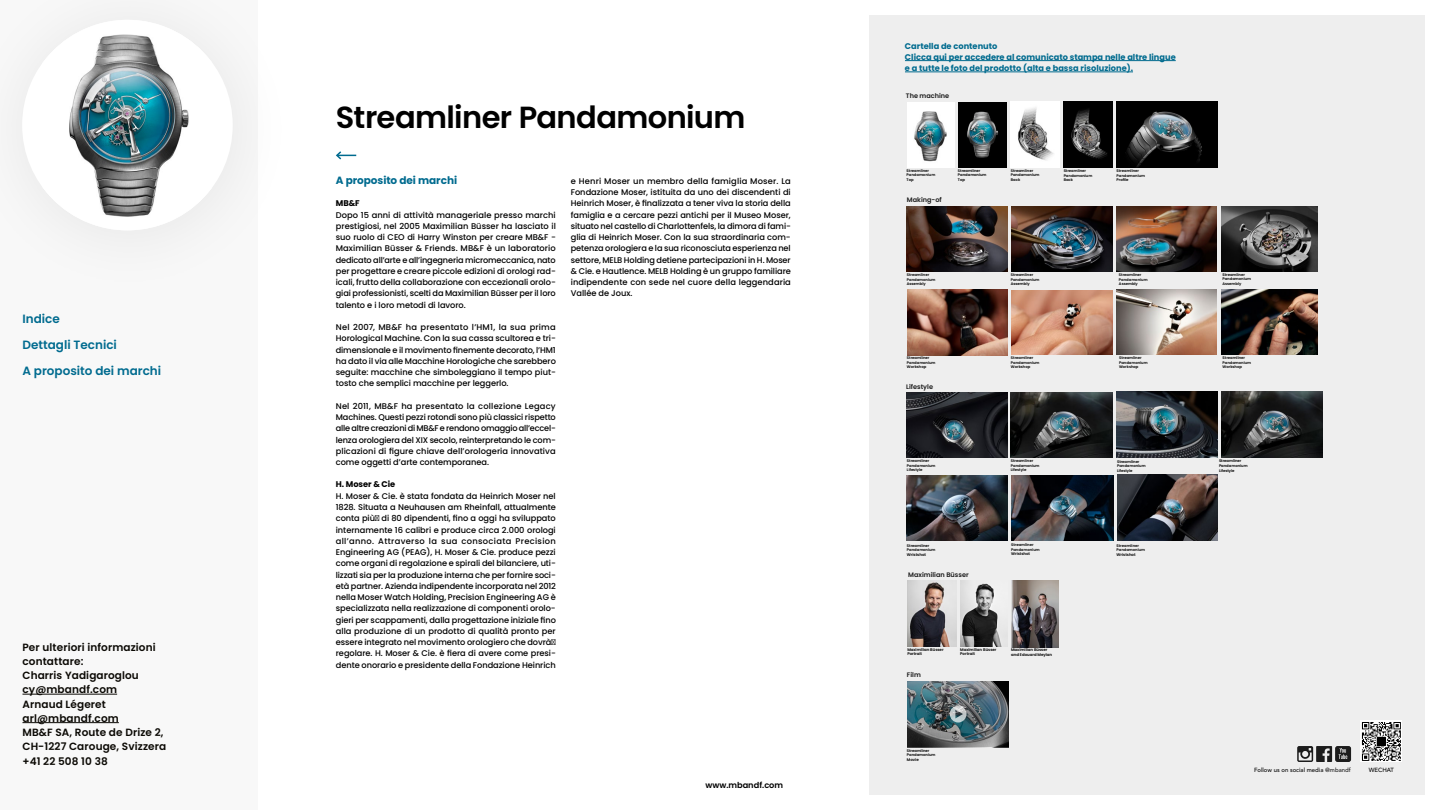
<style>
.page{position:relative;width:1440px;height:810px;background:#fff}
.page>*{position:absolute;margin:0;border:0;box-sizing:border-box;transform-origin:0 0}
.t1{font:600 30.53px "Poppins";letter-spacing:-.02em;color:#000}
.t2{font:600 12px/26.2px "Poppins";color:#006b8f}
.t3{font:600 10.5px/14.2px "Poppins";letter-spacing:.01em;color:#0b0904}
.t4{font:700 10.5px "Poppins";letter-spacing:-.005em;color:#006b8f}
.t5{font:500 8.25px/11.2px "Poppins";letter-spacing:-.005em;color:#000;text-align:justify}
.t6{font:700 8.25px/11.2px "Poppins";color:#006b8f}
.t7{font:700 8.25px "Poppins";letter-spacing:-.005em;color:#000}
.t8{font:600 8.25px "Poppins";color:#000}
.t9{font:600 6.52px "Poppins";color:#1c1c1c}
.t10{font:500 6px "Avenir LT Std";color:#000}
.t11{font:600 3.9px/4.6px "Poppins";color:#000}
.t12{font:600 3.75px/4.6px "Poppins";color:#000}
.s1{color:#1c1c1c}
</style>
<div class="page">
<div style="left:0;top:0;width:257px;height:810px;background:#f8f8f8"></div>
<div style="left:0;top:0;width:301px;height:301px;background:#f7f7f7"></div>
<div style="left:22px;top:20px;width:211px;height:210px;background:#fff;border-radius:50%"></div>
<img style="left:69px;top:34px;width:120px;height:183px">
<hr style="left:22px;top:694px;width:95px;height:1px;background:#0b0904">
<hr style="left:22px;top:722px;width:97px;height:1px;background:#0b0904">
<svg style="left:336px;top:151px;width:20px;height:9px"></svg>
<div style="left:869px;top:664px;width:556px;height:131px;background:#eee"></div>
<svg style="left:875px;top:664px;width:182px;height:116px;background:#bdc3c5"></svg>
<img style="left:869px;top:15px;width:556px;height:649px">
<h2 class="t2" style="left:22px;top:305px;width:140px">Indice<br>Dettagli Tecnici<br>A proposito dei marchi</h2>
<p class="t3" style="left:22px;top:640px;width:145px">Per ulteriori informazioni contattare:<br>Charris Yadigaroglou cy@mbandf.com<br>Arnaud Légeret arl@mbandf.com<br>MB&amp;F SA, Route de Drize 2,<br>CH-1227 Carouge, Svizzera +41 22 508 10 38</p>
<h1 class="t1" style="left:336px;top:100px;width:411px">Streamliner Pandamonium</h1>
<p class="t4" style="left:336px;top:174px;width:123px">A proposito dei marchi</p>
<p class="t7" style="left:336px;top:199px;width:25px">MB&amp;F</p>
<p class="t5" style="left:336px;top:209px;width:222px">Dopo 15 anni di attività manageriale presso marchi prestigiosi, nel 2005 Maximilian Büsser ha lasciato il suo ruolo di CEO di Harry Winston per creare MB&amp;F - Maximilian Büsser &amp; Friends. MB&amp;F è un laboratorio dedicato all’arte e all’ingegneria micromeccanica, nato per progettare e creare piccole edizioni di orologi rad&shy;icali, frutto della collaborazione con eccezionali orolo&shy;giai professionisti, scelti da Maximilian Büsser per il loro talento e i loro metodi di lavoro.</p>
<p class="t5" style="left:336px;top:322px;width:222px">Nel 2007, MB&amp;F ha presentato l’HM1, la sua prima Horological Machine. Con la sua cassa scultorea e tri&shy;dimensionale e il movimento finemente decorato, l’HM1 ha dato il via alle Macchine Horologiche che sarebbero seguite: macchine che simboleggiano il tempo piut&shy;tosto che semplici macchine per leggerlo.</p>
<p class="t5" style="left:336px;top:400px;width:222px">Nel 2011, MB&amp;F ha presentato la collezione Legacy Machines. Questi pezzi rotondi sono più classici rispetto alle altre creazioni di MB&amp;F e rendono omaggio all’eccel&shy;lenza orologiera del XIX secolo, reinterpretando le com&shy;plicazioni di figure chiave dell’orologeria innovativa come oggetti d’arte contemporanea.</p>
<p class="t7" style="left:336px;top:480px;width:61px">H. Moser &amp; Cie</p>
<p class="t5" style="left:336px;top:490px;width:222px">H. Moser &amp; Cie. è stata fondata da Heinrich Moser nel 1828. Situata a Neuhausen am Rheinfall, attualmente conta più̀ di 80 dipendenti, fino a oggi ha sviluppato internamente 16 calibri e produce circa 2.000 orologi all’anno. Attraverso la sua consociata Precision Engineering AG (PEAG), H. Moser &amp; Cie. produce pezzi come organi di regolazione e spirali del bilanciere, uti&shy;lizzati sia per la produzione interna che per fornire soci&shy;età partner. Azienda indipendente incorporata nel 2012 nella Moser Watch Holding, Precision Engineering AG è specializzata nella realizzazione di componenti orolo&shy;gieri per scappamenti, dalla progettazione iniziale fino alla produzione di un prodotto di qualità pronto per essere integrato nel movimento orologiero che dovrà̀ regolare. H. Moser &amp; Cie. è fiera di avere come presi&shy;dente onorario e presidente della Fondazione Heinrich</p>
<p class="t5" style="left:571px;top:175px;width:222px">e Henri Moser un membro della famiglia Moser. La Fondazione Moser, istituita da uno dei discendenti di Heinrich Moser, è finalizzata a tener viva la storia della famiglia e a cercare pezzi antichi per il Museo Moser, situato nel castello di Charlottenfels, la dimora di fami&shy;glia di Heinrich Moser. Con la sua straordinaria com&shy;petenza orologiera e la sua riconosciuta esperienza nel settore, MELB Holding detiene partecipazioni in H. Moser &amp; Cie. e Hautlence. MELB Holding è un gruppo familiare indipendente con sede nel cuore della leggendaria Vallée de Joux.</p>
<p class="t8" style="left:705px;top:780px;width:79px">www.mbandf.com</p>
<p class="t6" style="left:905px;top:40px;width:272px">Cartella de contenuto<br>Clicca qui per accedere al comunicato stampa nelle altre lingue e a tutte le foto del prodotto (alta e bassa risoluzione).</p>
<p class="t9" style="left:906px;top:92px;width:45px">The machine</p>
<p class="t12" style="left:907px;top:168px;width:30px">Streamliner<br>Pandamonium<br>Top</p>
<p class="t9" style="left:907px;top:196px;width:36px">Making-of</p>
<p class="t12" style="left:958px;top:168px;width:30px">Streamliner<br>Pandamonium<br>Top</p>
<p class="t12" style="left:1011px;top:168px;width:30px">Streamliner<br>Pandamonium<br>Back</p>
<p class="t12" style="left:1064px;top:168px;width:30px">Streamliner<br>Pandamonium<br>Back</p>
<p class="t12" style="left:1117px;top:168px;width:30px">Streamliner<br>Pandamonium<br>Profile</p>
<p class="t12" style="left:907px;top:272px;width:30px">Streamliner<br>Pandamonium<br>Assembly</p>
<p class="t12" style="left:1011px;top:272px;width:30px">Streamliner<br>Pandamonium<br>Assembly</p>
<p class="t12" style="left:1119px;top:272px;width:30px">Streamliner<br>Pandamonium<br>Assembly</p>
<p class="t12" style="left:1222px;top:272px;width:30px">Streamliner<br>Pandamonium<br>Assembly</p>
<p class="t12" style="left:907px;top:356px;width:30px">Streamliner<br>Pandamonium<br>Workshop</p>
<p class="t9" style="left:906px;top:383px;width:28px">Lifestyle</p>
<p class="t12" style="left:907px;top:459px;width:30px">Streamliner<br>Pandamonium<br>Lifestyle</p>
<p class="t12" style="left:1011px;top:356px;width:30px">Streamliner<br>Pandamonium<br>Workshop</p>
<p class="t12" style="left:1011px;top:459px;width:30px">Streamliner<br>Pandamonium<br>Lifestyle</p>
<p class="t12" style="left:1119px;top:356px;width:30px">Streamliner<br>Pandamonium<br>Workshop</p>
<p class="t12" style="left:1223px;top:356px;width:30px">Streamliner<br>Pandamonium<br>Workshop</p>
<p class="t12" style="left:1117px;top:459px;width:30px">Streamliner<br>Pandamonium<br>Lifestyle</p>
<p class="t12" style="left:1219px;top:459px;width:30px">Streamliner<br>Pandamonium<br>Lifestyle</p>
<p class="t12" style="left:907px;top:543px;width:30px">Streamliner<br>Pandamonium</p>
<p class="t11" style="left:907px;top:552px;width:21px">Wristshot</p>
<p class="t9" style="left:908px;top:571px;width:62px">Maximilian Büsser</p>
<p class="t12" style="left:1011px;top:543px;width:30px">Streamliner<br>Pandamonium</p>
<p class="t11" style="left:1011px;top:552px;width:21px">Wristshot</p>
<p class="t11" style="left:907px;top:647px;width:38px">Maximilian Büsser<br>Portrait</p>
<p class="t11" style="left:960px;top:647px;width:38px">Maximilian Büsser<br>Portrait</p>
<p class="t9" style="left:907px;top:671px;width:15px">Film</p>
<p class="t11" style="left:1011px;top:648px;width:43px">Maximilian Büsser and Edouard Meylan</p>
<p class="t12" style="left:1117px;top:543px;width:30px">Streamliner<br>Pandamonium</p>
<p class="t11" style="left:1117px;top:552px;width:21px">Wristshot</p>
<p class="t12" style="left:907px;top:748px;width:30px">Streamliner<br>Pandamonium</p>
<p class="t11" style="left:907px;top:757px;width:13px">Movie</p>
<p class="t10" style="left:1254px;top:767px;width:98px">Follow us on social media <span class="s1">@mbandf</span></p>
<p class="t10" style="left:1369px;top:767px;width:27px">WECHAT</p>
</div>
